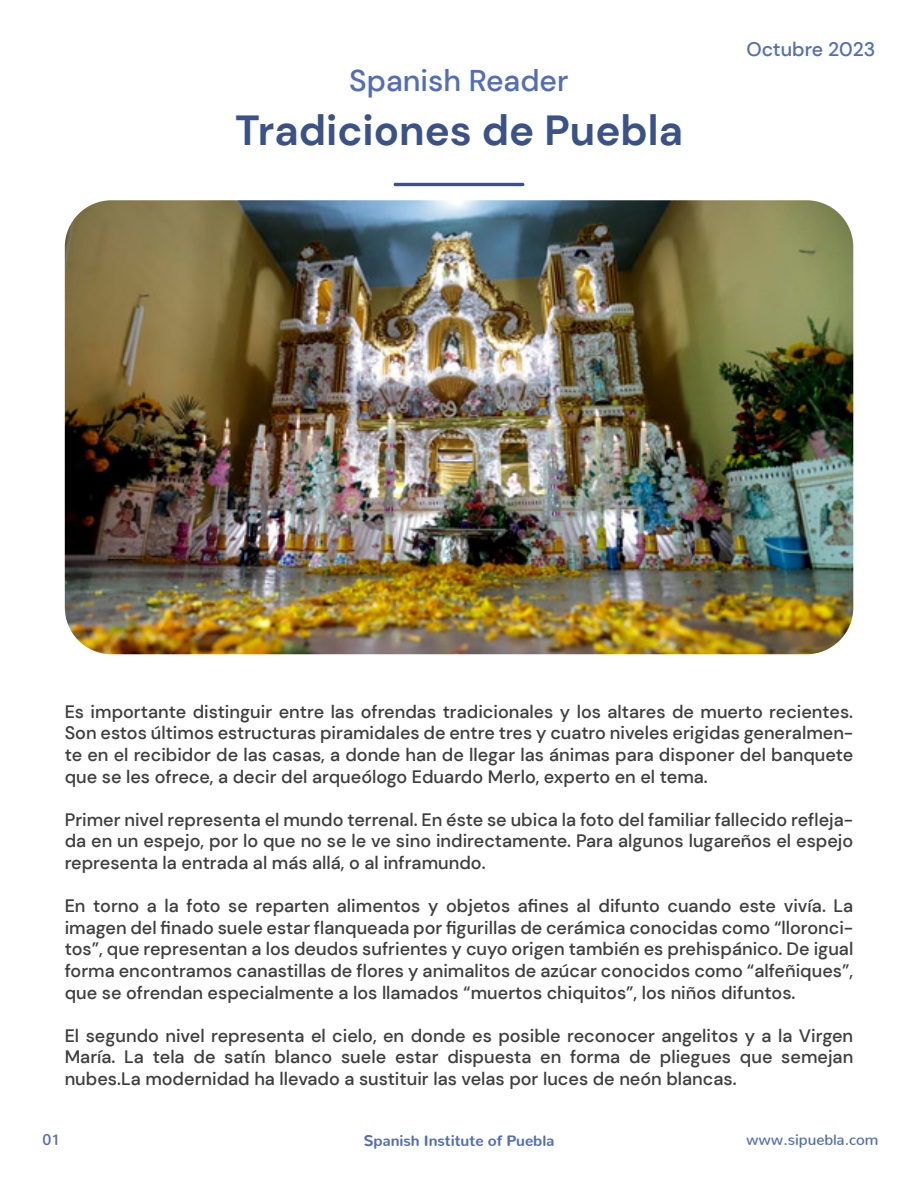
<style>
.page{position:relative;width:918px;height:1188px;background:#fff}
.page>*{position:absolute;margin:0;border:0;box-sizing:border-box;transform-origin:0 0}
.t1{font:700 42px "DM Sans";color:#3a5286}
.t2{font:500 30px "DM Sans";color:#546eb5}
.t3{font:500 19.5px "DM Sans";color:#546eb5}
.t4{font:500 18px/21.6px "DM Sans";color:#3e3e3f;text-align:justify}
.t5{font:800 15px "Nunito";color:#546eb5}
.t6{font:600 15px "Nunito";color:#546eb5}
</style>
<div class="page">
<svg style="left:393px;top:183px;width:132px;height:3px"></svg>
<img style="left:65px;top:200px;width:788px;height:454px">
<h2 class="t2" style="left:349px;top:62px;width:221px">Spanish Reader</h2>
<h1 class="t1" style="left:235px;top:104px;width:449px">Tradiciones de Puebla</h1>
<p class="t3" style="left:746px;top:37px;width:131px">Octubre 2023</p>
<p class="t4" style="left:65px;top:701px;width:790px">Es importante distinguir entre las ofrendas tradicionales y los altares de muerto recientes.<br>Son estos últimos estructuras piramidales de entre tres y cuatro niveles erigidas generalmen&shy;te en el recibidor de las casas, a donde han de llegar las ánimas para disponer del banquete que se les ofrece, a decir del arqueólogo Eduardo Merlo, experto en el tema.</p>
<p class="t4" style="left:65px;top:809px;width:790px">Primer nivel representa el mundo terrenal. En éste se ubica la foto del familiar fallecido refleja&shy;da en un espejo, por lo que no se le ve sino indirectamente. Para algunos lugareños el espejo representa la entrada al más allá, o al inframundo.</p>
<p class="t4" style="left:65px;top:895px;width:790px">En torno a la foto se reparten alimentos y objetos afines al difunto cuando este vivía. La imagen del finado suele estar flanqueada por figurillas de cerámica conocidas como “lloronci&shy;tos”, que representan a los deudos sufrientes y cuyo origen también es prehispánico. De igual forma encontramos canastillas de flores y animalitos de azúcar conocidos como “alfeñiques”, que se ofrendan especialmente a los llamados “muertos chiquitos”, los niños difuntos.</p>
<p class="t4" style="left:65px;top:1025px;width:790px">El segundo nivel representa el cielo, en donde es posible reconocer angelitos y a la Virgen María. La tela de satín blanco suele estar dispuesta en forma de pliegues que semejan nubes.La modernidad ha llevado a sustituir las velas por luces de neón blancas.</p>
<p class="t6" style="left:43px;top:1127px;width:19px">01</p>
<p class="t5" style="left:364px;top:1127px;width:192px">Spanish Institute of Puebla</p>
<p class="t6" style="left:746px;top:1127px;width:134px">www.sipuebla.com</p>
</div>
